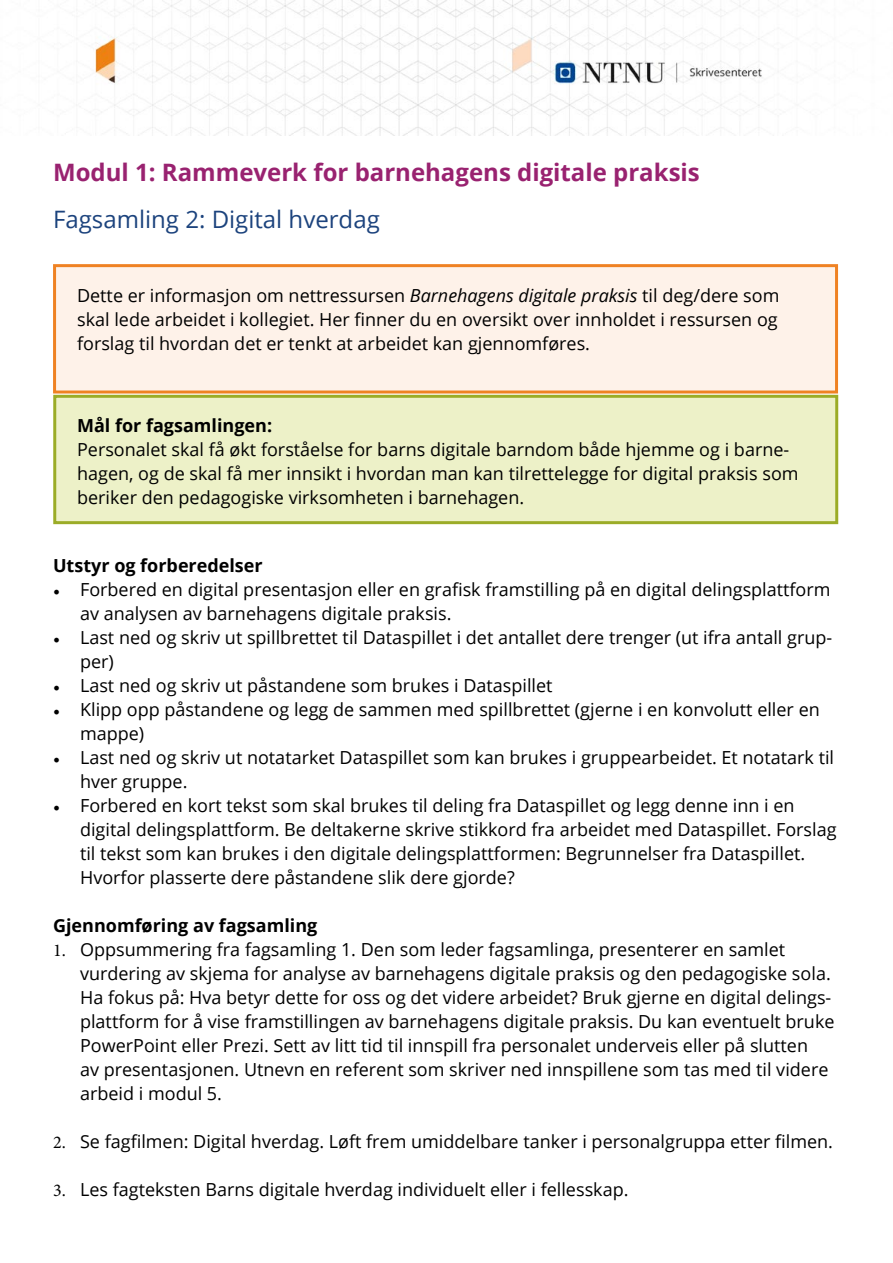
<style>
.page{position:relative;width:893px;height:1263px;background:#fff}
.page>*{position:absolute;margin:0;border:0;box-sizing:border-box;transform-origin:0 0}
.t1{font:700 24px "Open Sans";color:#992270}
.t2{font:24px "Open Sans";color:#1c437d}
.t3{font:18px/24px "Open Sans";color:#000}
.t4{font:700 18px "Open Sans";color:#000}
.s1{font-style:italic}
.s2{font-family:"Minion Pro"}
</style>
<div class="page">
<img style="left:76px;top:1px;width:703px;height:135px">
<div style="left:53px;top:395px;width:785px;height:129px;background:#edf1c8;border:3px solid #9bac27"></div>
<div style="left:53px;top:264px;width:785px;height:129px;background:#fef2e9;border:3px solid #ef8223"></div>
<h1 class="t1" style="left:53px;top:156px;width:648px">Modul 1: Rammeverk for barnehagens digitale praksis</h1>
<h1 class="t2" style="left:53px;top:203px;width:328px">Fagsamling 2: Digital hverdag</h1>
<p class="t3" style="left:77px;top:283px;width:704px;text-align:justify">Dette er informasjon om nettressursen <span class="s1">Barnehagens digitale praksis</span> til deg/dere som skal lede arbeidet i kollegiet. Her finner du en oversikt over innholdet i ressursen og forslag til hvordan det er tenkt at arbeidet kan gjennomføres.</p>
<p class="t4" style="left:77px;top:413px;width:197px">Mål for fagsamlingen:</p>
<p class="t3" style="left:77px;top:437px;width:723px">Personalet skal få økt forståelse for barns digitale barndom både hjemme og i barne&shy;hagen, og de skal få mer innsikt i hvordan man kan tilrettelegge for digital praksis som beriker den pedagogiske virksomheten i barnehagen.</p>
<p class="t4" style="left:53px;top:553px;width:211px">Utstyr og forberedelser</p>
<p class="t3" style="left:80px;top:577px;width:752px;text-indent:-27px"><span class="s2">•</span> Forbered en digital presentasjon eller en grafisk framstilling på en digital delingsplattform av analysen av barnehagens digitale praksis.</p>
<p class="t3" style="left:80px;top:625px;width:754px;text-indent:-27px"><span class="s2">•</span> Last ned og skriv ut spillbrettet til Dataspillet i det antallet dere trenger (ut ifra antall grup&shy;per)</p>
<p class="t3" style="left:53px;top:673px;width:501px"><span class="s2">•</span> Last ned og skriv ut påstandene som brukes i Dataspillet</p>
<p class="t3" style="left:80px;top:697px;width:741px;text-indent:-27px"><span class="s2">•</span> Klipp opp påstandene og legg de sammen med spillbrettet (gjerne i en konvolutt eller en mappe)</p>
<p class="t3" style="left:80px;top:745px;width:756px;text-indent:-27px"><span class="s2">•</span> Last ned og skriv ut notatarket Dataspillet som kan brukes i gruppearbeidet. Et notatark til hver gruppe.</p>
<p class="t3" style="left:80px;top:793px;width:758px;text-indent:-27px"><span class="s2">•</span> Forbered en kort tekst som skal brukes til deling fra Dataspillet og legg denne inn i en digital delingsplattform. Be deltakerne skrive stikkord fra arbeidet med Dataspillet. Forslag til tekst som kan brukes i den digitale delingsplattformen: Begrunnelser fra Dataspillet.<br>Hvorfor plasserte dere påstandene slik dere gjorde?</p>
<p class="t4" style="left:53px;top:913px;width:266px">Gjennomføring av fagsamling</p>
<p class="t3" style="left:80px;top:937px;width:756px;text-indent:-27px"><span class="s2">1.</span> Oppsummering fra fagsamling 1. Den som leder fagsamlinga, presenterer en samlet vurdering av skjema for analyse av barnehagens digitale praksis og den pedagogiske sola.<br>Ha fokus på: Hva betyr dette for oss og det videre arbeidet? Bruk gjerne en digital delings&shy;plattform for å vise framstillingen av barnehagens digitale praksis. Du kan eventuelt bruke PowerPoint eller Prezi. Sett av litt tid til innspill fra personalet underveis eller på slutten<br>av presentasjonen. Utnevn en referent som skriver ned innspillene som tas med til videre arbeid i modul 5.</p>
<p class="t3" style="left:53px;top:1129px;width:781px"><span class="s2">2.</span> Se fagfilmen: Digital hverdag. Løft frem umiddelbare tanker i personalgruppa etter filmen.</p>
<p class="t3" style="left:53px;top:1177px;width:577px"><span class="s2">3.</span> Les fagteksten Barns digitale hverdag individuelt eller i fellesskap.</p>
</div>
